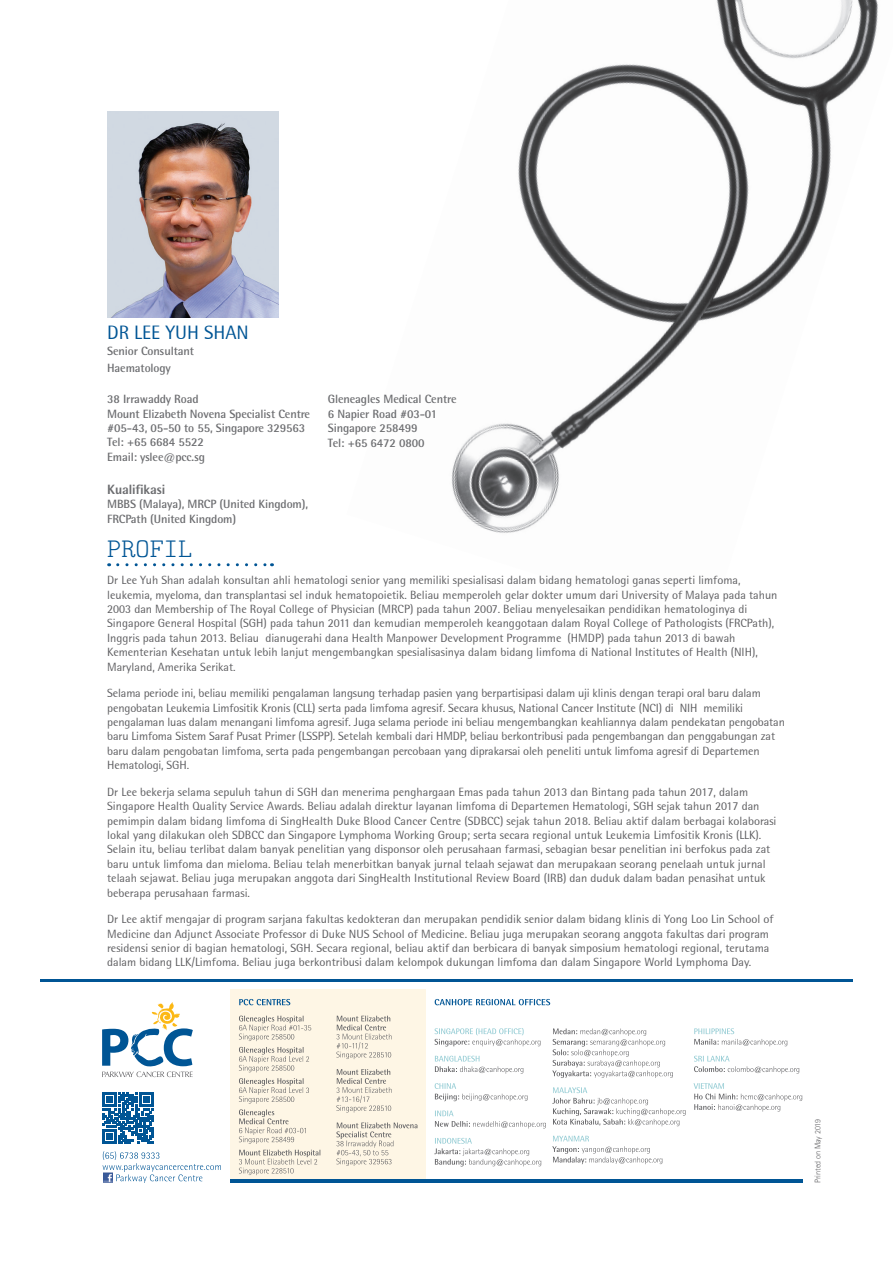
<style>
.page{position:relative;width:893px;height:1263px;background:#fff}
.page>*{position:absolute;margin:0;border:0;box-sizing:border-box;transform-origin:0 0}
.t1{font:27px "LM Mono Lt 10";color:#005595}
.t2{font:19.5px "Rotis Semi Sans 55";color:#005595}
.t3{font:800 13.5px "Rotis Semi Sans";letter-spacing:-.01em;color:#6c6d70}
.t4{font:12px/14.4px "Rotis Semi Sans 55";color:#5f5f62}
.t5{font:700 12px/14.4px "Rotis Semi Sans";letter-spacing:-.01em;color:#6c6d70}
.t6{font:300 8.25px "Agfa Rotis Sans Serif";letter-spacing:-.01em;color:#5f5f62}
</style>
<div class="page">
<img style="left:451px;top:0;width:427px;height:533px">
<div style="left:230px;top:989px;width:195px;height:192px;background:#fef6e5"></div>
<hr style="left:230px;top:1179px;width:573px;height:3px;background:#005595">
<svg style="left:102px;top:1002px;width:91px;height:75px"></svg>
<svg style="left:239px;top:1150px;width:81px;height:25px"></svg>
<svg style="left:239px;top:1078px;width:70px;height:66px"></svg>
<svg style="left:239px;top:1047px;width:70px;height:25px"></svg>
<svg style="left:239px;top:1015px;width:72px;height:26px"></svg>
<svg style="left:336px;top:1122px;width:81px;height:44px"></svg>
<svg style="left:336px;top:1069px;width:56px;height:43px"></svg>
<svg style="left:336px;top:1016px;width:56px;height:43px"></svg>
<svg style="left:239px;top:999px;width:51px;height:6px"></svg>
<svg style="left:434px;top:1138px;width:107px;height:28px"></svg>
<svg style="left:435px;top:1110px;width:111px;height:18px"></svg>
<svg style="left:435px;top:1083px;width:92px;height:18px"></svg>
<svg style="left:435px;top:1056px;width:88px;height:18px"></svg>
<svg style="left:435px;top:1028px;width:105px;height:18px"></svg>
<svg style="left:552px;top:1136px;width:110px;height:28px"></svg>
<svg style="left:552px;top:1087px;width:134px;height:39px"></svg>
<svg style="left:552px;top:1028px;width:121px;height:50px"></svg>
<svg style="left:435px;top:999px;width:115px;height:6px"></svg>
<hr style="left:40px;top:979px;width:813px;height:3px;background:#005595">
<svg style="left:102px;top:1092px;width:52px;height:52px"></svg>
<svg style="left:693px;top:1083px;width:109px;height:29px"></svg>
<svg style="left:694px;top:1056px;width:105px;height:18px"></svg>
<svg style="left:694px;top:1028px;width:93px;height:18px"></svg>
<svg style="left:103px;top:1151px;width:118px;height:32px"></svg>
<svg style="left:118px;top:563px;width:154px;height:3px"></svg>
<img style="left:108px;top:111px;width:170px;height:206px">
<h2 class="t2" style="left:107px;top:321px;width:143px">DR LEE YUH SHAN</h2>
<p class="t5" style="left:107px;top:343px;width:88px;line-height:16.5px">Senior Consultant<br>Haematology</p>
<p class="t5" style="left:107px;top:392px;width:205px">38 Irrawaddy Road<br>Mount Elizabeth Novena Specialist Centre #05-43, 05-50 to 55, Singapore 329563<br>Tel: +65 6684 5522<br>Email: yslee@pcc.sg</p>
<p class="t3" style="left:107px;top:481px;width:60px">Kualifikasi</p>
<p class="t5" style="left:107px;top:497px;width:202px">MBBS (Malaya), MRCP (United Kingdom),<br>FRCPath (United Kingdom)</p>
<h1 class="t1" style="left:107px;top:530px;width:87px">PROFIL</h1>
<p class="t5" style="left:328px;top:392px;width:130px">Gleneagles Medical Centre<br>6 Napier Road #03-01<br>Singapore 258499<br>Tel: +65 6472 0800</p>
<p class="t4" style="left:107px;top:573px;width:672px">Dr Lee Yuh Shan adalah konsultan ahli hematologi senior yang memiliki spesialisasi dalam bidang hematologi ganas seperti limfoma, leukemia, myeloma, dan transplantasi sel induk hematopoietik. Beliau memperoleh gelar dokter umum dari University of Malaya pada tahun 2003 dan Membership of The Royal College of Physician (MRCP) pada tahun 2007. Beliau menyelesaikan pendidikan hematologinya di Singapore General Hospital (SGH) pada tahun 2011 dan kemudian memperoleh keanggotaan dalam Royal College of Pathologists (FRCPath), Inggris pada tahun 2013. Beliau dianugerahi dana Health Manpower Development Programme (HMDP) pada tahun 2013 di bawah Kementerian Kesehatan untuk lebih lanjut mengembangkan spesialisasinya dalam bidang limfoma di National Institutes of Health (NIH), Maryland, Amerika Serikat.</p>
<p class="t4" style="left:107px;top:686px;width:679px">Selama periode ini, beliau memiliki pengalaman langsung terhadap pasien yang berpartisipasi dalam uji klinis dengan terapi oral baru dalam pengobatan Leukemia Limfositik Kronis (CLL) serta pada limfoma agresif. Secara khusus, National Cancer Institute (NCI) di NIH memiliki pengalaman luas dalam menangani limfoma agresif. Juga selama periode ini beliau mengembangkan keahliannya dalam pendekatan pengobatan baru Limfoma Sistem Saraf Pusat Primer (LSSPP). Setelah kembali dari HMDP, beliau berkontribusi pada pengembangan dan penggabungan zat baru dalam pengobatan limfoma, serta pada pengembangan percobaan yang diprakarsai oleh peneliti untuk limfoma agresif di Departemen Hematologi, SGH.</p>
<p class="t4" style="left:107px;top:784px;width:671px">Dr Lee bekerja selama sepuluh tahun di SGH dan menerima penghargaan Emas pada tahun 2013 dan Bintang pada tahun 2017, dalam Singapore Health Quality Service Awards. Beliau adalah direktur layanan limfoma di Departemen Hematologi, SGH sejak tahun 2017 dan pemimpin dalam bidang limfoma di SingHealth Duke Blood Cancer Centre (SDBCC) sejak tahun 2018. Beliau aktif dalam berbagai kolaborasi lokal yang dilakukan oleh SDBCC dan Singapore Lymphoma Working Group; serta secara regional untuk Leukemia Limfositik Kronis (LLK).<br>Selain itu, beliau terlibat dalam banyak penelitian yang disponsor oleh perusahaan farmasi, sebagian besar penelitian ini berfokus pada zat baru untuk limfoma dan mieloma. Beliau telah menerbitkan banyak jurnal telaah sejawat dan merupakaan seorang penelaah untuk jurnal telaah sejawat. Beliau juga merupakan anggota dari SingHealth Institutional Review Board (IRB) dan duduk dalam badan penasihat untuk beberapa perusahaan farmasi.</p>
<p class="t4" style="left:107px;top:912px;width:668px">Dr Lee aktif mengajar di program sarjana fakultas kedokteran dan merupakan pendidik senior dalam bidang klinis di Yong Loo Lin School of Medicine dan Adjunct Associate Professor di Duke NUS School of Medicine. Beliau juga merupakan seorang anggota fakultas dari program residensi senior di bagian hematologi, SGH. Secara regional, beliau aktif dan berbicara di banyak simposium hematologi regional, terutama dalam bidang LLK/Limfoma. Beliau juga berkontribusi dalam kelompok dukungan limfoma dan dalam Singapore World Lymphoma Day.</p>
<p class="t6" style="left:813px;top:1183px;width:66px;rotate:-90deg">Printed on May 2019</p>
</div>
